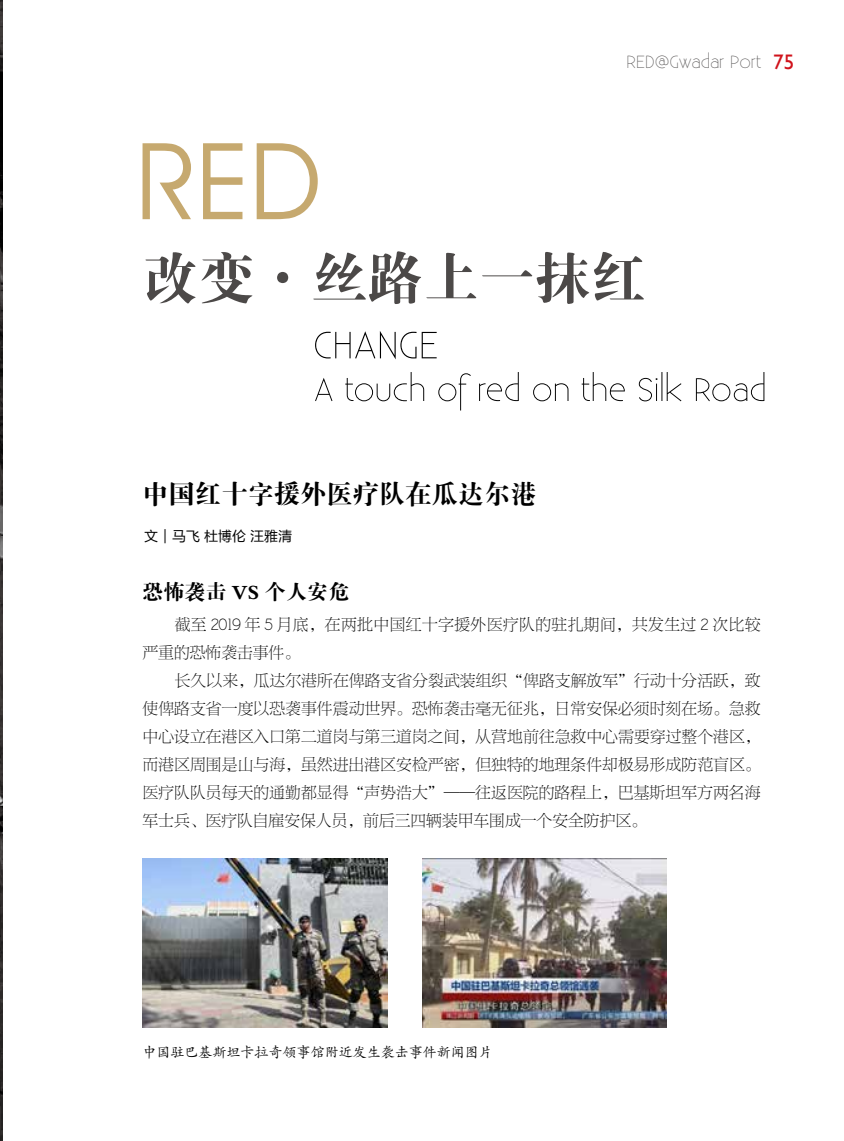
<style>
.page{position:relative;width:844px;height:1141px;background:#fff}
.page>*{position:absolute;margin:0;border:0;box-sizing:border-box;transform-origin:0 0}
.t1{font:56px "FZDBSJW GB1 0";color:#4c4948}
.t2{font:26.25px "FZDBSJW GB1 0";color:#000}
.t3{font:21px "FZDBSJW GB1 0";color:#000}
.t4{font:300 17.5px "Existence";color:#595757}
.t5{font:15.75px/28px "FZNBSJW GB1 0";letter-spacing:.005em;color:#000;text-align:justify}
.t6{font:15.75px/28px "FZNBSJW GB1 0";letter-spacing:.025em;color:#000}
.t7{font:14px "FZKTJW GB1 0";color:#000}
.t8{font:14px "FZLTHK GBK1 0";color:#000}
.s1{font-family:"Gill Sans";font-weight:400;font-size:21px;color:#d0121b}
</style>
<div class="page">
<img style="left:0;top:0;width:2px;height:1141px">
<svg style="left:142px;top:143px;width:49px;height:76px"></svg>
<svg style="left:203px;top:143px;width:39px;height:76px"></svg>
<svg style="left:256px;top:143px;width:61px;height:76px"></svg>
<svg style="left:315px;top:331px;width:121px;height:28px"></svg>
<svg style="left:315px;top:372px;width:449px;height:38px"></svg>
<img style="left:142px;top:858px;width:245px;height:169px">
<img style="left:422px;top:858px;width:244px;height:169px">
<p class="t4" style="left:626px;top:53px;width:169px">RED@Gwadar Port <span class="s1">75</span></p>
<h1 class="t1" style="left:142px;top:248px;width:506px">改变·丝路上一抹红</h1>
<h2 class="t2" style="left:142px;top:480px;width:395px">中国红十字援外医疗队在瓜达尔港</h2>
<p class="t8" style="left:144px;top:529px;width:149px">文｜马飞 杜博伦 汪雅清</p>
<h3 class="t3" style="left:142px;top:580px;width:208px">恐怖袭击 VS 个人安危</h3>
<p class="t6" style="left:142px;top:611px;width:619px;text-indent:32px">截至 2019 年 5 月底，在两批中国红十字援外医疗队的驻扎期间，共发生过 2 次比较严重的恐怖袭击事件。</p>
<p class="t5" style="left:142px;top:667px;width:619px;text-indent:32px">长久以来，瓜达尔港所在俾路支省分裂武装组织“俾路支解放军”行动十分活跃，致使俾路支省一度以恐袭事件震动世界。恐怖袭击毫无征兆，日常安保必须时刻在场。急救中心设立在港区入口第二道岗与第三道岗之间，从营地前往急救中心需要穿过整个港区，而港区周围是山与海，虽然进出港区安检严密，但独特的地理条件却极易形成防范盲区。医疗队队员每天的通勤都显得“声势浩大”——往返医院的路程上，巴基斯坦军方两名海军士兵、医疗队自雇安保人员，前后三四辆装甲车围成一个安全防护区。</p>
<p class="t7" style="left:142px;top:1045px;width:352px">中国驻巴基斯坦卡拉奇领事馆附近发生袭击事件新闻图片</p>
</div>
